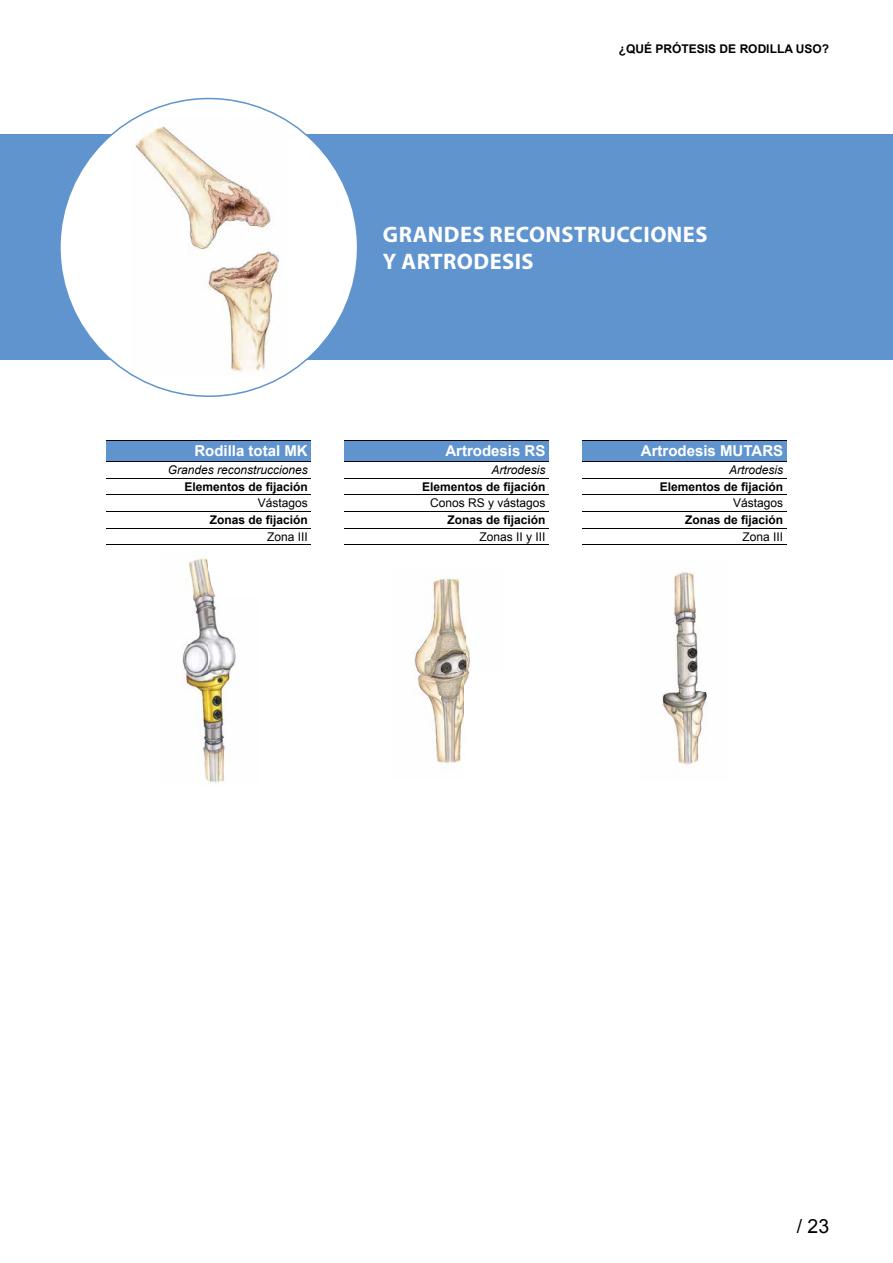
<style>
.page{position:relative;width:893px;height:1263px;background:#fff}
.page>*{position:absolute;margin:0;border:0;box-sizing:border-box;transform-origin:0 0}
.t1{font:700 22.5px/27px "Myriad Pro";letter-spacing:.02em;color:#fff}
.t2{font:19.5px "Arial";color:#000}
.t3{font:700 15px "Arial";color:#fff}
.t4{font:700 12px "Arial";color:#000}
.t5{font:12px "Arial";color:#000}
.t6{font:italic 12px "Arial";color:#000}
</style>
<div class="page">
<div style="left:0;top:134px;width:893px;height:226px;background:#6094cf"></div>
<svg style="left:60px;top:98px;width:297px;height:299px;fill:#fefefe"></svg>
<div style="left:106px;top:440px;width:205px;height:21px;background:#6094cf"></div>
<hr style="left:106px;top:440px;width:205px;height:1px;background:#000">
<hr style="left:106px;top:461px;width:205px;height:1px;background:#000">
<hr style="left:106px;top:478px;width:205px;height:1px;background:#000">
<hr style="left:106px;top:495px;width:205px;height:1px;background:#000">
<hr style="left:106px;top:511px;width:205px;height:1px;background:#000">
<hr style="left:106px;top:528px;width:205px;height:1px;background:#000">
<hr style="left:106px;top:545px;width:205px;height:1px;background:#000">
<img style="left:182px;top:556px;width:54px;height:228px">
<div style="left:344px;top:440px;width:205px;height:21px;background:#6094cf"></div>
<hr style="left:344px;top:440px;width:205px;height:1px;background:#000">
<hr style="left:344px;top:461px;width:205px;height:1px;background:#000">
<hr style="left:344px;top:478px;width:205px;height:1px;background:#000">
<hr style="left:344px;top:495px;width:205px;height:1px;background:#000">
<hr style="left:344px;top:511px;width:205px;height:1px;background:#000">
<hr style="left:344px;top:528px;width:205px;height:1px;background:#000">
<hr style="left:344px;top:545px;width:205px;height:1px;background:#000">
<img style="left:414px;top:578px;width:56px;height:187px">
<div style="left:582px;top:440px;width:204px;height:21px;background:#6094cf"></div>
<hr style="left:582px;top:440px;width:204px;height:1px;background:#000">
<hr style="left:582px;top:461px;width:204px;height:1px;background:#000">
<hr style="left:582px;top:478px;width:204px;height:1px;background:#000">
<hr style="left:582px;top:495px;width:204px;height:1px;background:#000">
<hr style="left:582px;top:511px;width:204px;height:1px;background:#000">
<hr style="left:582px;top:528px;width:204px;height:1px;background:#000">
<hr style="left:582px;top:545px;width:204px;height:1px;background:#000">
<img style="left:662px;top:572px;width:45px;height:199px">
<p class="t3" style="left:194px;top:441px;width:115px">Rodilla total MK</p>
<p class="t6" style="left:168px;top:462px;width:142px">Grandes reconstrucciones</p>
<p class="t4" style="left:184px;top:479px;width:125px">Elementos de fijación</p>
<p class="t5" style="left:258px;top:495px;width:52px">Vástagos</p>
<p class="t4" style="left:210px;top:512px;width:100px">Zonas de fijación</p>
<p class="t5" style="left:267px;top:529px;width:42px">Zona III</p>
<p class="t4" style="left:619px;top:41px;width:212px">¿QUÉ PRÓTESIS DE RODILLA USO?</p>
<h1 class="t1" style="left:383px;top:220px;width:326px">GRANDES RECONSTRUCCIONES<br>Y ARTRODESIS</h1>
<p class="t3" style="left:445px;top:441px;width:102px">Artrodesis RS</p>
<p class="t6" style="left:491px;top:462px;width:56px">Artrodesis</p>
<p class="t4" style="left:422px;top:479px;width:125px">Elementos de fijación</p>
<p class="t5" style="left:430px;top:495px;width:117px">Conos RS y vástagos</p>
<p class="t4" style="left:447px;top:512px;width:100px">Zonas de fijación</p>
<p class="t5" style="left:479px;top:529px;width:68px">Zonas II y III</p>
<p class="t3" style="left:641px;top:441px;width:144px">Artrodesis MUTARS</p>
<p class="t6" style="left:729px;top:462px;width:56px">Artrodesis</p>
<p class="t4" style="left:660px;top:479px;width:125px">Elementos de fijación</p>
<p class="t5" style="left:733px;top:495px;width:52px">Vástagos</p>
<p class="t4" style="left:685px;top:512px;width:100px">Zonas de fijación</p>
<p class="t5" style="left:742px;top:529px;width:42px">Zona III</p>
<h2 class="t2" style="left:797px;top:1213px;width:34px">/ 23</h2>
</div>
